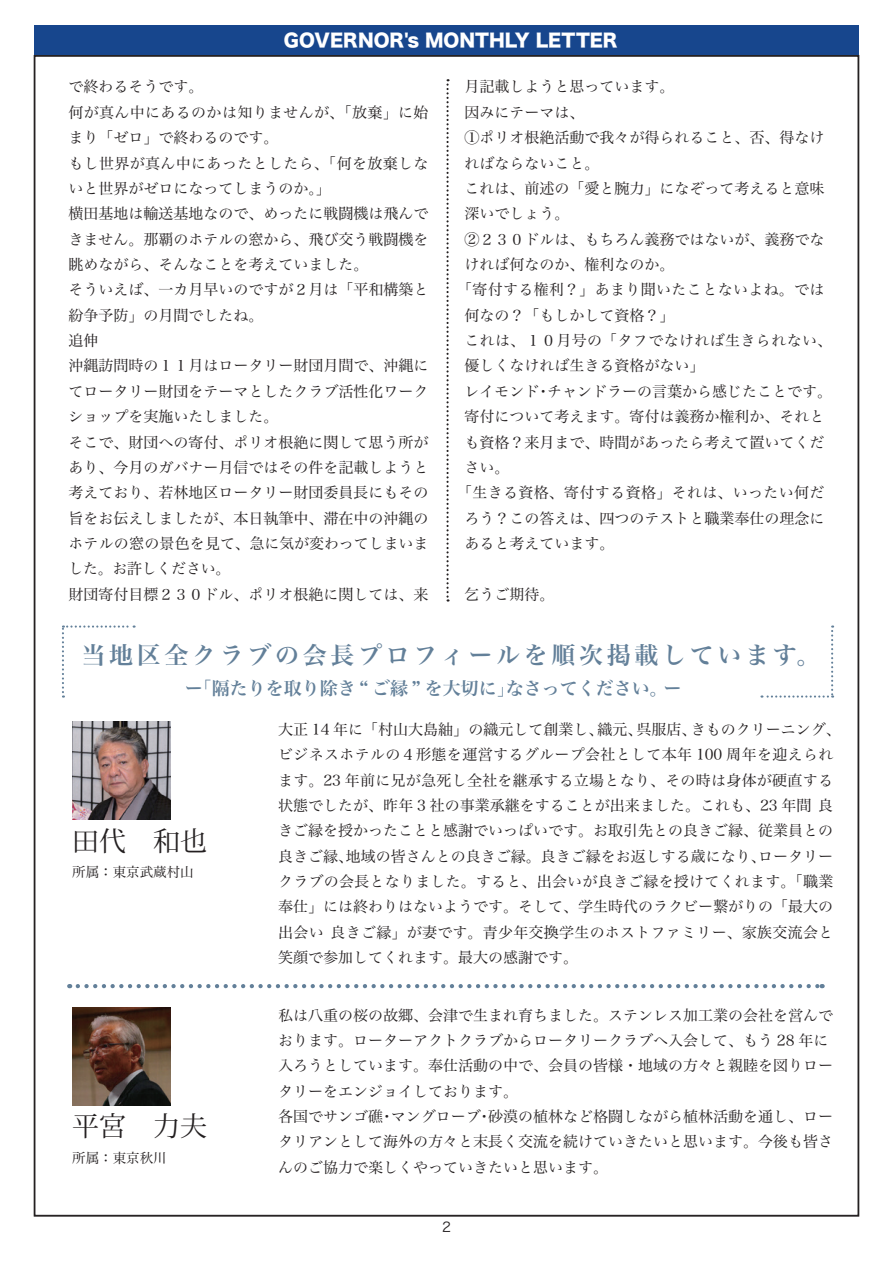
<style>
.page{position:relative;width:893px;height:1263px;background:#fff}
.page>*{position:absolute;margin:0;border:0;box-sizing:border-box;transform-origin:0 0}
.t1{font:27px "Koz Min Pr 6 N";color:#231f20}
.t2{font:24px "Hira Min Pro W6";letter-spacing:.15em;color:#638099}
.t3{font:18px "Hira Min Pro W6";color:#638099}
.t4{font:18px "Hiragino Sans W8";color:#fff}
.t5{font:15px/25.3px "Hira Min Pro W3";color:#231f20}
.t6{font:15px "Hira Min Pro W3";letter-spacing:.025em;color:#231f20}
.t7{font:15px "Hira Min Pro W3";letter-spacing:.02em;color:#231f20}
.t8{font:13.5px "Hira Min Pro W3";color:#231f20}
.t9{font:13.5px "Hiragino Sans W3";color:#231f20}
</style>
<div class="page">
<div style="left:34px;top:26px;width:825px;height:29px;background:#17468d"></div>
<svg style="left:446px;top:79px;width:3px;height:522px"></svg>
<svg style="left:62px;top:625px;width:73px;height:73px"></svg>
<svg style="left:761px;top:625px;width:72px;height:73px"></svg>
<img style="left:72px;top:721px;width:98px;height:98px">
<img style="left:72px;top:1007px;width:98px;height:98px">
<svg style="left:78px;top:984px;width:745px;height:4px"></svg>
<p class="t4" style="left:284px;top:30px;width:335px">GOVERNOR s' MONTHLY LETTER</p>
<p class="t5" style="left:68px;top:73px;width:362px">で終わるそうです。<br>何が真ん中にあるのかは知りませんが、「放棄」に始まり「ゼロ」で終わるのです。<br>もし世界が真ん中にあったとしたら、「何を放棄しないと世界がゼロになってしまうのか「。<br>横田基地は輸送基地なので、めったに戦闘機は飛んできません。那覇のホテルの窓から、飛び交う戦闘機を眺めながら、そんなことを考えていました。<br>そういえば、一カ月早いのですが２月は「平和構築と紛争予防」の月間でしたね。<br>追伸<br>沖縄訪問時の１１月はロータリー財団月間で、沖縄にてロータリー財団をテーマとしたクラブ活性化ワークショップを実施いたしました。<br>そこで、財団への寄付、ポリオ根絶に関して思う所があり、今月のガバナー月信ではその件を記載しようと考えており、若林地区ロータリー財団委員長にもその旨をお伝えしましたが、本日執筆中、滞在中の沖縄のホテルの窓の景色を見て、急に気が変わってしまいました。お許しください。<br>財団寄付目標２３０ドル、ポリオ根絶に関しては、来</p>
<p class="t5" style="left:465px;top:73px;width:211px">月記載しようと思っています。</p>
<p class="t5" style="left:465px;top:98px;width:121px">因みにテーマは、</p>
<p class="t5" style="left:465px;top:123px;width:361px">①ポリオ根絶活動で我々が得られること、否、得なけ</p>
<p class="t5" style="left:465px;top:149px;width:136px">ればならないこと。</p>
<p class="t5" style="left:465px;top:174px;width:361px">これは、前述の「愛と腕力」になぞって考えると意味</p>
<p class="t5" style="left:465px;top:200px;width:106px">深いでしょう。</p>
<p class="t5" style="left:465px;top:225px;width:361px">②２３０ドルは、もちろん義務ではないが、義務でな</p>
<p class="t5" style="left:465px;top:250px;width:211px">ければ何なのか、権利なのか。</p>
<p class="t6" style="left:457px;top:277px;width:369px">「寄付する権利？」あまり聞いたことないよね。では</p>
<p class="t5" style="left:465px;top:301px;width:211px">何なの？「もしかして資格?「</p>
<p class="t6" style="left:465px;top:328px;width:369px">これは、１０月号の「タフでなければ生きられない、</p>
<p class="t5" style="left:465px;top:352px;width:241px">優しくなければ生きる資格がない「</p>
<p class="t5" style="left:547px;top:377px;width:286px">チャンドラーの言葉から感じたことです。</p>
<p class="t5" style="left:465px;top:377px;width:76px">レイモンド</p>
<p class="t5" style="left:465px;top:402px;width:361px">寄付について考えます。寄付は義務か権利か、それと</p>
<p class="t5" style="left:465px;top:428px;width:361px">も資格？来月まで、時間があったら考えて置いてくだ</p>
<p class="t5" style="left:465px;top:453px;width:46px">さい。</p>
<p class="t6" style="left:457px;top:480px;width:369px">「生きる資格、寄付する資格」それは、いったい何だ</p>
<p class="t5" style="left:465px;top:504px;width:361px">ろう？この答えは、四つのテストと職業奉仕の理念に</p>
<p class="t5" style="left:465px;top:529px;width:151px">あると考えています。</p>
<p class="t5" style="left:465px;top:580px;width:91px">乞うご期待。</p>
<p class="t5" style="left:536px;top:377px;width:16px">・</p>
<h2 class="t2" style="left:82px;top:633px;width:741px">当地区全クラブの会長プロフィールを順次掲載しています。</h2>
<p class="t3" style="left:663px;top:673px;width:19px">ー</p>
<p class="t3" style="left:185px;top:673px;width:332px">「ー隔たりを取り除き “ ご縁 ” を大切に」</p>
<p class="t3" style="left:506px;top:673px;width:163px">なさってください。</p>
<h1 class="t1" style="left:72px;top:825px;width:137px">田代　和也</h1>
<p class="t8" style="left:72px;top:861px;width:123px">所属：東京武蔵村山</p>
<h1 class="t1" style="left:72px;top:1111px;width:137px">平宮　力夫</h1>
<p class="t8" style="left:72px;top:1146px;width:96px">所属：東京秋川</p>
<p class="t5" style="left:691px;top:715px;width:151px">きものクリーニング、</p>
<p class="t5" style="left:278px;top:715px;width:327px">大正 14 年に「村山大島紬」の織元して創業し、</p>
<p class="t6" style="left:278px;top:742px;width:557px">ビジネスホテルの４形態を運営するグループ会社として本年 100 周年を迎えられ</p>
<p class="t7" style="left:278px;top:767px;width:556px">ます。23 年前に兄が急死し全社を継承する立場となり、その時は身体が硬直する</p>
<p class="t5" style="left:278px;top:791px;width:557px">状態でしたが、昨年 3 社の事業承継をすることが出来ました。これも、23 年間良</p>
<p class="t5" style="left:278px;top:816px;width:556px">きご縁を授かったことと感謝でいっぱいです。お取引先との良きご縁、従業員との</p>
<p class="t5" style="left:758px;top:842px;width:76px">ロータリー</p>
<p class="t5" style="left:637px;top:715px;width:62px">呉服店、</p>
<p class="t5" style="left:597px;top:715px;width:46px">織元、</p>
<p class="t5" style="left:346px;top:842px;width:421px">地域の皆さんとの良きご縁。良きご縁をお返しする歳になり、</p>
<p class="t5" style="left:278px;top:842px;width:76px">良きご縁、</p>
<p class="t5" style="left:278px;top:867px;width:557px">クラブの会長となりました。すると、出会いが良きご縁を授けてくれます。「職業</p>
<p class="t5" style="left:278px;top:893px;width:556px">奉仕」には終わりはないようです。そして、学生時代のラクビー繋がりの「最大の</p>
<p class="t5" style="left:331px;top:918px;width:504px">良きご縁」が妻です。青少年交換学生のホストファミリー、家族交流会と</p>
<p class="t5" style="left:278px;top:918px;width:301px">出会い<br>笑顔で参加してくれます。最大の感謝です。</p>
<p class="t5" style="left:278px;top:1001px;width:556px">私は八重の桜の故郷、会津で生まれ育ちました。ステンレス加工業の会社を営んで</p>
<p class="t5" style="left:278px;top:1026px;width:552px">おります。ローターアクトクラブからロータリークラブへ入会して、もう 28 年に</p>
<p class="t5" style="left:278px;top:1052px;width:556px">入ろうとしています。奉仕活動の中で、会員の皆様・地域の方々と親睦を図りロー</p>
<p class="t5" style="left:278px;top:1077px;width:241px">タリーをエンジョイしております。</p>
<p class="t5" style="left:488px;top:1102px;width:346px">砂漠の植林など格闘しながら植林活動を通し、ロー</p>
<p class="t5" style="left:391px;top:1102px;width:91px">マングローブ</p>
<p class="t5" style="left:278px;top:1102px;width:556px">各国でサンゴ礁<br>タリアンとして海外の方々と末長く交流を続けていきたいと思います。今後も皆さ</p>
<p class="t5" style="left:379px;top:1102px;width:16px">・</p>
<p class="t5" style="left:477px;top:1102px;width:16px">・</p>
<p class="t5" style="left:278px;top:1153px;width:331px">んのご協力で楽しくやっていきたいと思います。</p>
<p class="t9" style="left:442px;top:1215px;width:10px">2</p>
</div>
